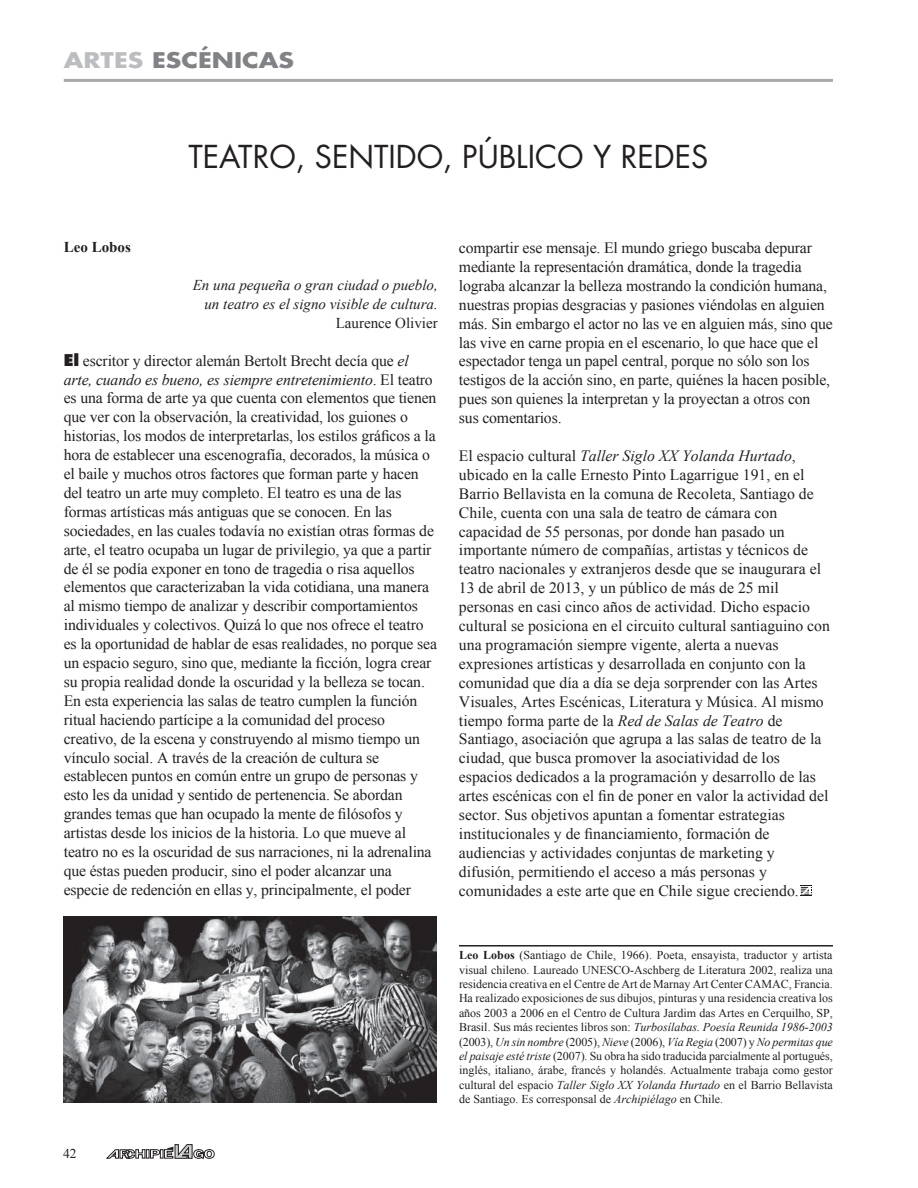
<style>
.page{position:relative;width:918px;height:1188px;background:#fff}
.page>*{position:absolute;margin:0;border:0;box-sizing:border-box;transform-origin:0 0}
.t1{font:30.75px "Futura";color:#231f20}
.t2{font:700 21px "Futura";color:#808285;scale:1.2 1}
.t3{font:15.75px/18.9px "Times New Roman";letter-spacing:-.01em;color:#231f20}
.t4{font:italic 15px/18.9px "Times New Roman";color:#231f20;text-align:right}
.t5{font:15px "Times New Roman";color:#231f20}
.t6{font:700 15px "Times New Roman";color:#231f20}
.t7{font:13.5px "Times New Roman";color:#231f20}
.t8{font:12px/14.4px "Times New Roman";color:#231f20;text-align:justify}
.s1{color:#bcbdc0}
.s2{font-family:"Futura";font-weight:800}
.s3{font-style:italic}
.s4{font-weight:700}
</style>
<div class="page">
<hr style="left:64px;top:79px;width:769px;height:3px;background:#a8a9ad">
<hr style="left:459px;top:945px;width:374px;height:2px;background:#231f20">
<img style="left:63px;top:916px;width:374px;height:187px">
<svg style="left:106px;top:1144px;width:109px;height:15px"></svg>
<svg style="left:801px;top:885px;width:12px;height:11px"></svg>
<h2 class="t2" style="left:64px;top:46px;width:193px"><span class="s1">ARTES</span> ESCÉNICAS</h2>
<h1 class="t1" style="left:188px;top:136px;width:521px">TEATRO, SENTIDO, PÚBLICO Y REDES</h1>
<p class="t6" style="left:64px;top:239px;width:69px">Leo Lobos</p>
<p class="t4" style="left:193px;top:275px;width:246px">En una pequeña o gran ciudad o pueblo, un teatro es el signo visible de cultura.</p>
<p class="t5" style="left:336px;top:314px;width:104px">Laurence Olivier</p>
<p class="t3" style="left:64px;top:351px;width:375px"><span class="s2">El</span> escritor y director alemán Bertolt Brecht decía que <span class="s3">el arte, cuando es bueno, es siempre entretenimiento</span>. El teatro es una forma de arte ya que cuenta con elementos que tienen que ver con la observación, la creatividad, los guiones o historias, los modos de interpretarlas, los estilos gráficos a la hora de establecer una escenografía, decorados, la música o el baile y muchos otros factores que forman parte y hacen del teatro un arte muy completo. El teatro es una de las formas artísticas más antiguas que se conocen. En las sociedades, en las cuales todavía no existían otras formas de arte, el teatro ocupaba un lugar de privilegio, ya que a partir de él se podía exponer en tono de tragedia o risa aquellos elementos que caracterizaban la vida cotidiana, una manera al mismo tiempo de analizar y describir comportamientos individuales y colectivos. Quizá lo que nos ofrece el teatro es la oportunidad de hablar de esas realidades, no porque sea un espacio seguro, sino que, mediante la ficción, logra crear su propia realidad donde la oscuridad y la belleza se tocan.<br>En esta experiencia las salas de teatro cumplen la función ritual haciendo partícipe a la comunidad del proceso creativo, de la escena y construyendo al mismo tiempo un vínculo social. A través de la creación de cultura se establecen puntos en común entre un grupo de personas y esto les da unidad y sentido de pertenencia. Se abordan grandes temas que han ocupado la mente de filósofos y artistas desde los inicios de la historia. Lo que mueve al teatro no es la oscuridad de sus narraciones, ni la adrenalina que éstas pueden producir, sino el poder alcanzar una especie de redención en ellas y, principalmente, el poder</p>
<p class="t7" style="left:63px;top:1146px;width:15px">42</p>
<p class="t3" style="left:459px;top:238px;width:375px">compartir ese mensaje. El mundo griego buscaba depurar mediante la representación dramática, donde la tragedia lograba alcanzar la belleza mostrando la condición humana, nuestras propias desgracias y pasiones viéndolas en alguien más. Sin embargo el actor no las ve en alguien más, sino que las vive en carne propia en el escenario, lo que hace que el espectador tenga un papel central, porque no sólo son los testigos de la acción sino, en parte, quiénes la hacen posible, pues son quienes la interpretan y la proyectan a otros con sus comentarios.</p>
<p class="t3" style="left:459px;top:446px;width:372px">El espacio cultural <span class="s3">Taller Siglo XX Yolanda Hurtado</span>, ubicado en la calle Ernesto Pinto Lagarrigue 191, en el Barrio Bellavista en la comuna de Recoleta, Santiago de Chile, cuenta con una sala de teatro de cámara con capacidad de 55 personas, por donde han pasado un importante número de compañías, artistas y técnicos de teatro nacionales y extranjeros desde que se inaugurara el 13 de abril de 2013, y un público de más de 25 mil personas en casi cinco años de actividad. Dicho espacio cultural se posiciona en el circuito cultural santiaguino con una programación siempre vigente, alerta a nuevas expresiones artísticas y desarrollada en conjunto con la comunidad que día a día se deja sorprender con las Artes Visuales, Artes Escénicas, Literatura y Música. Al mismo tiempo forma parte de la <span class="s3">Red de Salas de Teatro</span> de Santiago, asociación que agrupa a las salas de teatro de la ciudad, que busca promover la asociatividad de los espacios dedicados a la programación y desarrollo de las artes escénicas con el fin de poner en valor la actividad del sector. Sus objetivos apuntan a fomentar estrategias institucionales y de financiamiento, formación de audiencias y actividades conjuntas de marketing y difusión, permitiendo el acceso a más personas y comunidades a este arte que en Chile sigue creciendo.</p>
<p class="t8" style="left:459px;top:948px;width:375px"><span class="s4">Leo Lobos</span> (Santiago de Chile, 1966). Poeta, ensayista, traductor y artista visual chileno. Laureado UNESCO-Aschberg de Literatura 2002, realiza una residencia creativa en el Centre de Art de Marnay Art Center CAMAC, Francia.<br>Ha realizado exposiciones de sus dibujos, pinturas y una residencia creativa los años 2003 a 2006 en el Centro de Cultura Jardim das Artes en Cerquilho, SP, Brasil. Sus más recientes libros son: <span class="s3">Turbosílabas. Poesía Reunida 1986-2003 </span>(2003), <span class="s3">Un sin nombre</span> (2005), <span class="s3">Nieve</span> (2006), <span class="s3">Vía Regia</span> (2007) y <span class="s3">No permitas que el paisaje esté triste</span> (2007). Su obra ha sido traducida parcialmente al portugués, inglés, italiano, árabe, francés y holandés. Actualmente trabaja como gestor cultural del espacio <span class="s3">Taller Siglo XX Yolanda Hurtado</span> en el Barrio Bellavista de Santiago. Es corresponsal de <span class="s3">Archipiélago</span> en Chile.</p>
</div>
